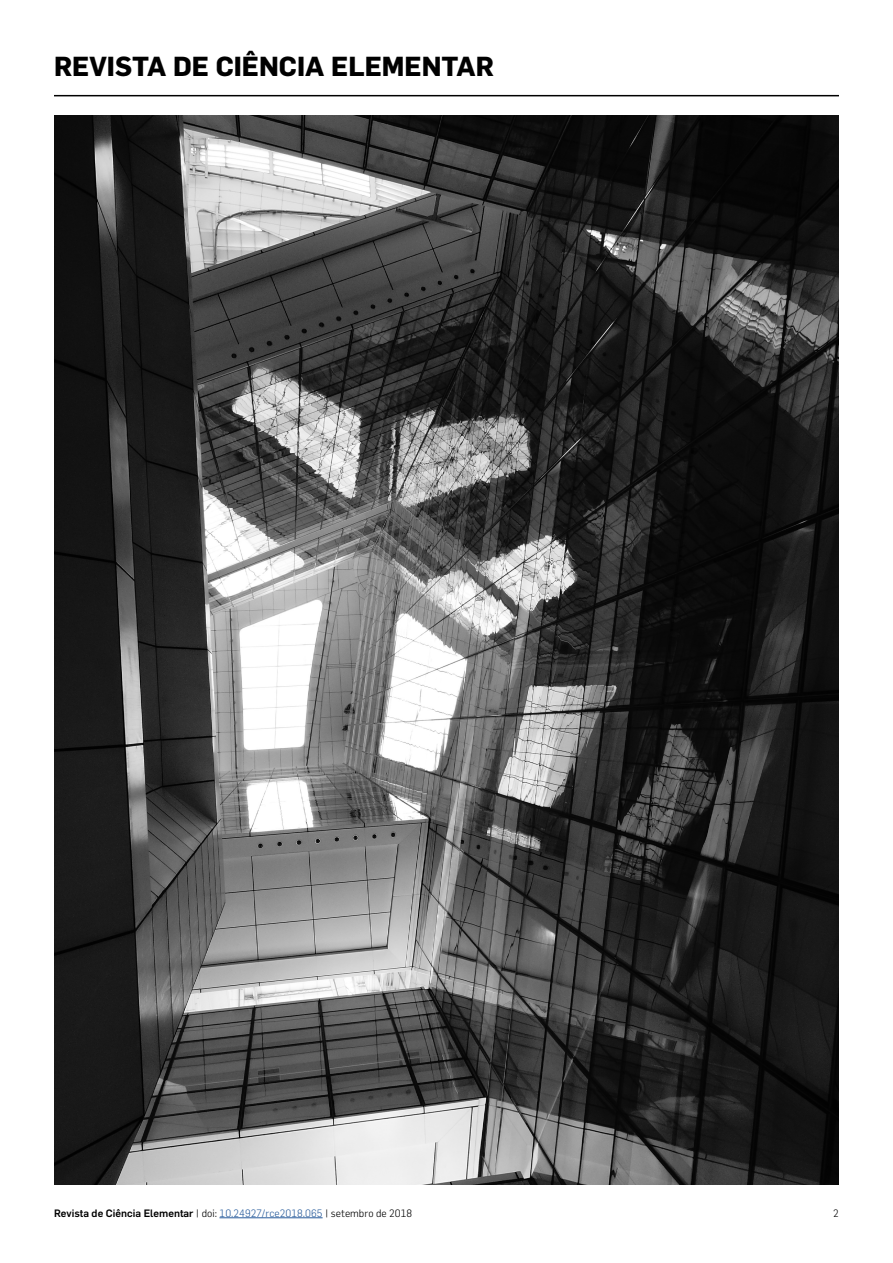
<style>
.page{position:relative;width:893px;height:1263px;background:#fff}
.page>*{position:absolute;margin:0;border:0;box-sizing:border-box;transform-origin:0 0}
.t1{font:700 27px "Flama";color:#000}
.t2{font:500 10.5px "Flama";color:#000}
.t3{font:300 10.5px "Flama";color:#000}
.s1{font-weight:300}
.s2{font-weight:300;color:#275b9b}
</style>
<div class="page">
<hr style="left:54px;top:95px;width:785px;height:1px;background:#000">
<hr style="left:219px;top:1217px;width:104px;height:1px;background:#275b9b">
<img style="left:54px;top:116px;width:785px;height:1068px">
<h1 class="t1" style="left:54px;top:50px;width:441px">REVISTA DE CIÊNCIA ELEMENTAR</h1>
<p class="t2" style="left:54px;top:1206px;width:360px">Revista de Ciência Elementar <span class="s1">| doi:</span> <span class="s2">10.24927/rce2018.065</span> <span class="s1">| setembro de 2018</span></p>
<p class="t3" style="left:833px;top:1207px;width:7px">2</p>
</div>
